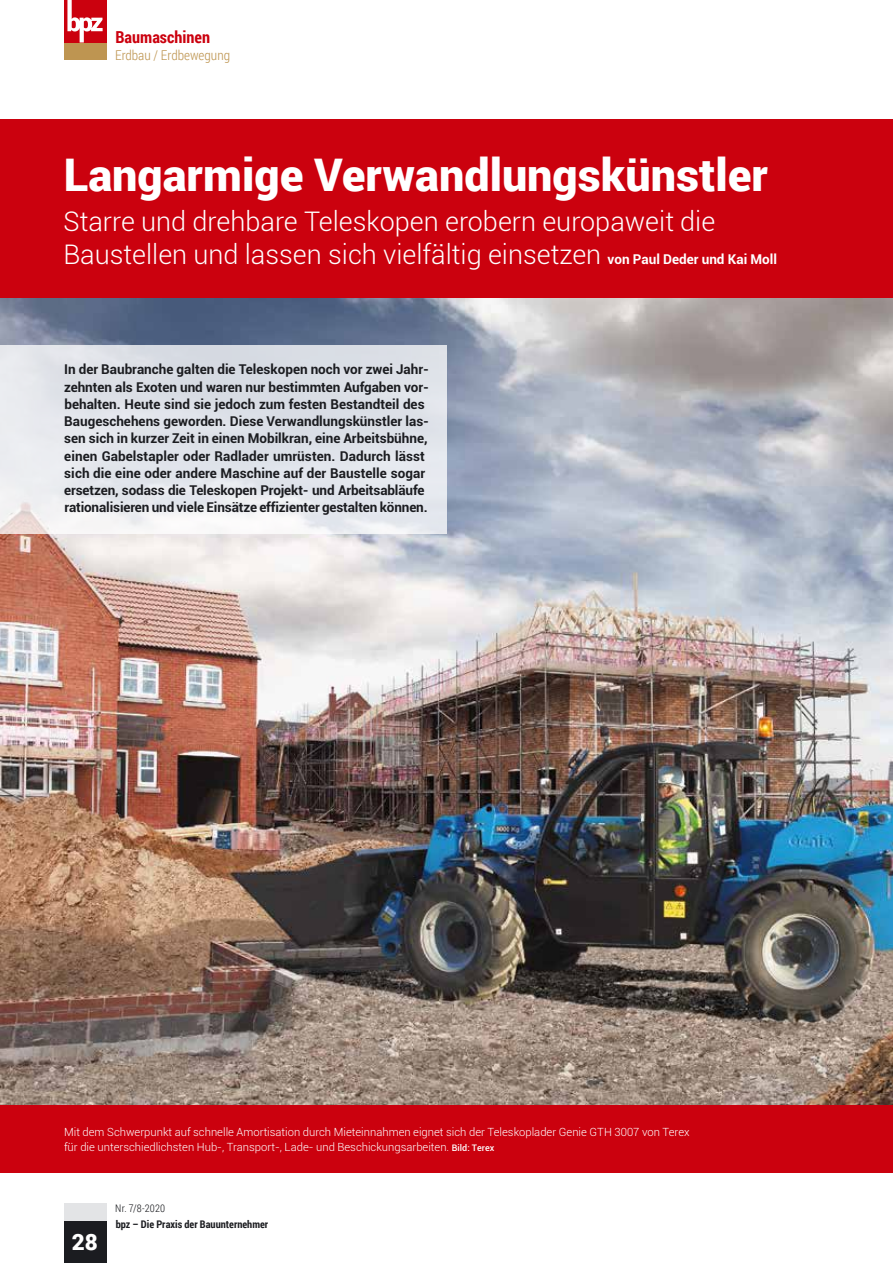
<style>
.page{position:relative;width:893px;height:1263px;background:#fff}
.page>*{position:absolute;margin:0;border:0;box-sizing:border-box;transform-origin:0 0}
.t1{font:900 45px "Roboto";color:#fff}
.t2{font:300 27px/33px "Roboto";color:#fff}
.t3{font:900 22.5px "Roboto";color:#fff}
.t4{font:700 16.5px "Roboto Condensed";color:#cb010e}
.t5{font:700 13.5px/17.2px "Roboto";color:#1b1c20}
.t6{font:300 13.5px "Roboto Condensed";color:#be9551}
.t7{font:300 11.25px/15px "Roboto";color:#fff}
.t8{font:700 10.5px "Roboto Condensed";color:#1b1c20}
.t9{font:300 10.5px "Roboto Condensed";letter-spacing:.015em;color:#1b1c20}
.s1{font-weight:700;font-size:13.5px}
.s2{font-weight:500;font-size:9px}
</style>
<div class="page">
<div style="left:0;top:120px;width:893px;height:1053px;background:#cb010e"></div>
<img style="left:0;top:298px;width:893px;height:806px">
<svg style="left:0;top:345px;width:446px;height:189px;background:#e2e5ea"></svg>
<div style="left:64px;top:1220px;width:42px;height:43px;background:#1b1c20"></div>
<div style="left:64px;top:43px;width:42px;height:17px;background:#be9551"></div>
<div style="left:64px;top:0;width:42px;height:43px;background:#cb010e"></div>
<svg style="left:67px;top:0;width:36px;height:43px"></svg>
<div style="left:64px;top:1203px;width:42px;height:17px;background:#e3e4e6"></div>
<p class="t4" style="left:115px;top:25px;width:96px">Baumaschinen</p>
<p class="t6" style="left:115px;top:45px;width:117px">Erdbau / Erdbewegung</p>
<h1 class="t1" style="left:64px;top:143px;width:706px">Langarmige Verwandlungskünstler</h1>
<h2 class="t2" style="left:63px;top:204px;width:715px">Starre und drehbare Teleskopen erobern europaweit die<br>Baustellen und lassen sich vielfältig einsetzen <span class="s1">von Paul Deder und Kai Moll</span></h2>
<p class="t5" style="left:64px;top:360px;width:367px">In der Baubranche galten die Teleskopen noch vor zwei Jahr&shy;zehnten als Exoten und waren nur bestimmten Aufgaben vor&shy;behalten. Heute sind sie jedoch zum festen Bestandteil des Baugeschehens geworden. Diese Verwandlungskünstler las&shy;sen sich in kurzer Zeit in einen Mobilkran, eine Arbeitsbühne, einen Gabelstapler oder Radlader umrüsten. Dadurch lässt sich die eine oder andere Maschine auf der Baustelle sogar ersetzen, sodass die Teleskopen Projekt- und Arbeitsabläufe rationalisieren und viele Einsätze effizienter gestalten können.</p>
<p class="t7" style="left:64px;top:1124px;width:627px">Mit dem Schwerpunkt auf schnelle Amortisation durch Mieteinnahmen eignet sich der Teleskoplader Genie GTH 3007 von Terex für die unterschiedlichsten Hub-, Transport-, Lade- und Beschickungsarbeiten. <span class="s2">Bild: Terex</span></p>
<h3 class="t3" style="left:72px;top:1226px;width:28px">28</h3>
<p class="t9" style="left:115px;top:1201px;width:51px">Nr. 7/8-2020</p>
<p class="t8" style="left:116px;top:1217px;width:154px">bpz – Die Praxis der Bauunternehmer</p>
</div>
